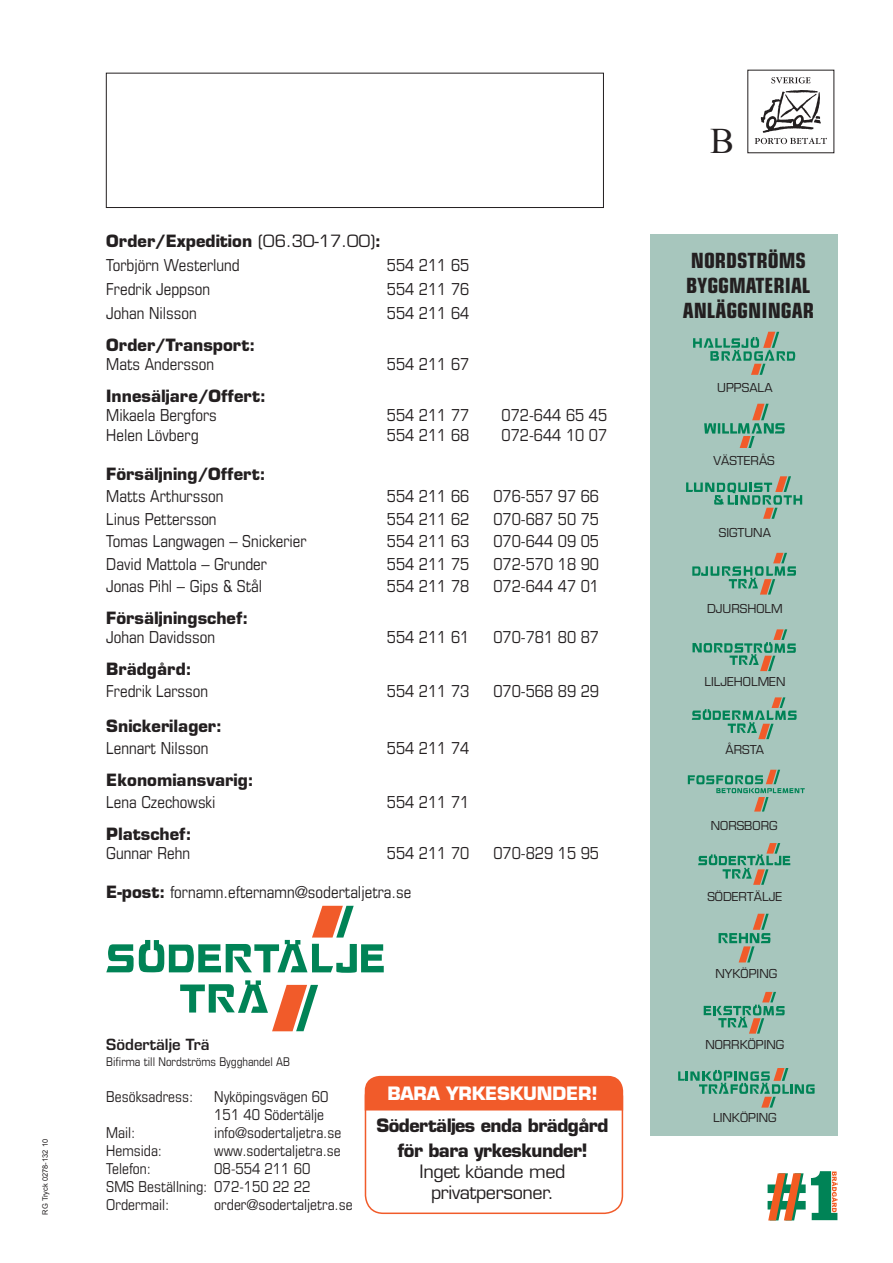
<style>
.page{position:relative;width:893px;height:1263px;background:#fff}
.page>*{position:absolute;margin:0;border:0;box-sizing:border-box;transform-origin:0 0}
.t1{font:36px "Times New Roman";color:#231f20}
.t2{font:700 condensed 21px/25.2px "Eurostile LT";color:#231f20;text-align:center}
.t3{font:700 18px/25.5px "Eurostile LT";letter-spacing:-.03em;color:#231f20;text-align:center}
.t4{font:18px/21px "Eurostile LT";letter-spacing:-.02em;color:#231f20;text-align:center}
.t5{font:700 18px "Eurostile LT";letter-spacing:-.01em;color:#fff}
.t6{font:condensed 16.5px/24px "Eurostile LT";color:#231f20}
.t7{font:700 16.5px "Eurostile LT";color:#231f20}
.t8{font:condensed 15px/18px "Eurostile LT";color:#231f20}
.t9{font:600 15px "Eurostile LT";color:#231f20}
.t10{font:12px "Eurostile LT";color:#231f20}
.t11{font:condensed 12px "Eurostile LT";color:#231f20}
.t12{font:7.5px "Arial";color:#231f20}
.s1{font-weight:700;font-stretch:normal}
.s2{font-stretch:normal}
</style>
<div class="page">
<svg style="left:180px;top:980px;width:138px;height:51px"></svg>
<svg style="left:106px;top:906px;width:278px;height:67px"></svg>
<div style="left:106px;top:73px;width:498px;height:135px;border:1px solid #231f20"></div>
<svg style="left:768px;top:1171px;width:70px;height:49px"></svg>
<svg style="left:771px;top:77px;width:39px;height:6px"></svg>
<svg style="left:755px;top:90px;width:72px;height:54px"></svg>
<div style="left:365px;top:1078px;width:258px;height:136px;border:2px solid #f15b2a;border-radius:18px"></div>
<div style="left:365px;top:1076px;width:258px;height:34px;background:#f15b2a"></div>
<div style="left:651px;top:234px;width:187px;height:901px;background:#a7c6bd"></div>
<svg style="left:678px;top:1068px;width:137px;height:39px"></svg>
<svg style="left:704px;top:992px;width:81px;height:42px"></svg>
<svg style="left:698px;top:843px;width:92px;height:42px"></svg>
<svg style="left:693px;top:332px;width:102px;height:43px"></svg>
<svg style="left:719px;top:914px;width:51px;height:48px"></svg>
<svg style="left:692px;top:697px;width:105px;height:42px"></svg>
<svg style="left:692px;top:629px;width:104px;height:42px"></svg>
<svg style="left:692px;top:553px;width:104px;height:42px"></svg>
<svg style="left:686px;top:476px;width:116px;height:43px"></svg>
<svg style="left:688px;top:770px;width:117px;height:41px"></svg>
<svg style="left:704px;top:404px;width:81px;height:43px"></svg>
<p class="t12" style="left:40px;top:1214px;width:77px;rotate:-90deg">RG Tryck 0278-132 10</p>
<p class="t6" style="left:106px;top:229px;width:276px"><span class="s1">Order/Expedition</span> <span class="s2">(06.30-17.00)</span><span class="s1">:<br></span>Torbjörn Westerlund</p>
<p class="t6" style="left:387px;top:253px;width:84px">554 211 65</p>
<p class="t6" style="left:106px;top:277px;width:105px">Fredrik Jeppson</p>
<p class="t6" style="left:387px;top:277px;width:84px">554 211 76</p>
<p class="t6" style="left:106px;top:301px;width:92px">Johan Nilsson</p>
<p class="t6" style="left:387px;top:301px;width:84px">554 211 64</p>
<p class="t7" style="left:106px;top:334px;width:151px">Order/Transport:</p>
<p class="t6" style="left:106px;top:352px;width:109px">Mats Andersson</p>
<p class="t6" style="left:387px;top:352px;width:84px">554 211 67</p>
<p class="t7" style="left:106px;top:385px;width:161px">Innesäljare/Offert:</p>
<p class="t6" style="left:106px;top:403px;width:112px">Mikaela Bergfors</p>
<p class="t6" style="left:387px;top:403px;width:84px">554 211 77</p>
<p class="t6" style="left:501px;top:403px;width:107px">072-644 65 45</p>
<p class="t6" style="left:106px;top:422px;width:94px">Helen Lövberg</p>
<p class="t6" style="left:387px;top:422px;width:84px">554 211 68</p>
<p class="t6" style="left:501px;top:422px;width:107px">072-644 10 07</p>
<p class="t7" style="left:106px;top:463px;width:161px">Försäljning/Offert:</p>
<p class="t6" style="left:106px;top:484px;width:119px">Matts Arthursson</p>
<p class="t6" style="left:387px;top:484px;width:84px">554 211 66</p>
<p class="t6" style="left:493px;top:484px;width:107px">076-557 97 66</p>
<p class="t6" style="left:106px;top:506px;width:112px">Linus Pettersson</p>
<p class="t6" style="left:387px;top:506px;width:84px">554 211 62</p>
<p class="t6" style="left:493px;top:506px;width:107px">070-687 50 75</p>
<p class="t6" style="left:106px;top:529px;width:202px">Tomas Langwagen – Snickerier</p>
<p class="t6" style="left:387px;top:529px;width:84px">554 211 63</p>
<p class="t6" style="left:493px;top:529px;width:107px">070-644 09 05</p>
<p class="t6" style="left:106px;top:551px;width:162px">David Mattola – Grunder</p>
<p class="t6" style="left:387px;top:551px;width:84px">554 211 75</p>
<p class="t6" style="left:493px;top:551px;width:107px">072-570 18 90</p>
<p class="t6" style="left:106px;top:574px;width:157px">Jonas Pihl – Gips &amp; Stål</p>
<p class="t6" style="left:387px;top:574px;width:84px">554 211 78</p>
<p class="t6" style="left:493px;top:574px;width:107px">072-644 47 01</p>
<p class="t7" style="left:106px;top:607px;width:144px">Försäljningschef:</p>
<p class="t6" style="left:106px;top:625px;width:110px">Johan Davidsson</p>
<p class="t6" style="left:387px;top:625px;width:84px">554 211 61</p>
<p class="t6" style="left:493px;top:625px;width:107px">070-781 80 87</p>
<p class="t7" style="left:106px;top:658px;width:87px">Brädgård:</p>
<p class="t6" style="left:106px;top:679px;width:103px">Fredrik Larsson</p>
<p class="t6" style="left:387px;top:679px;width:84px">554 211 73</p>
<p class="t6" style="left:493px;top:679px;width:107px">070-568 89 29</p>
<p class="t7" style="left:106px;top:715px;width:117px">Snickerilager:</p>
<p class="t6" style="left:106px;top:736px;width:104px">Lennart Nilsson</p>
<p class="t6" style="left:387px;top:736px;width:84px">554 211 74</p>
<p class="t7" style="left:106px;top:769px;width:149px">Ekonomiansvarig:</p>
<p class="t6" style="left:106px;top:790px;width:111px">Lena Czechowski</p>
<p class="t6" style="left:387px;top:790px;width:84px">554 211 71</p>
<p class="t7" style="left:106px;top:823px;width:87px">Platschef:</p>
<p class="t6" style="left:106px;top:841px;width:85px">Gunnar Rehn</p>
<p class="t6" style="left:387px;top:841px;width:84px">554 211 70</p>
<p class="t6" style="left:493px;top:841px;width:107px">070-829 15 95</p>
<p class="t6" style="left:106px;top:880px;width:307px"><span class="s1">E-post:</span> fornamn.efternamn@sodertaljetra.se</p>
<p class="t9" style="left:106px;top:1035px;width:105px">Södertälje Trä</p>
<p class="t11" style="left:106px;top:1054px;width:185px">Bifirma till Nordströms Bygghandel AB</p>
<p class="t8" style="left:106px;top:1087px;width:88px">Besöksadress:</p>
<p class="t8" style="left:214px;top:1087px;width:116px">Nyköpingsvägen 60<br>151 40 Södertälje</p>
<p class="t8" style="left:106px;top:1123px;width:31px">Mail:</p>
<p class="t8" style="left:214px;top:1123px;width:129px">info@sodertaljetra.se</p>
<p class="t8" style="left:106px;top:1141px;width:57px">Hemsida:</p>
<p class="t8" style="left:214px;top:1141px;width:128px">www.sodertaljetra.se</p>
<p class="t8" style="left:106px;top:1159px;width:46px">Telefon:</p>
<p class="t8" style="left:106px;top:1159px;width:206px;text-align:justify;text-indent:108px">08-554 211 60<br>SMS Beställning: 072-150 22 22<br>Ordermail:</p>
<p class="t8" style="left:214px;top:1195px;width:140px">order@sodertaljetra.se</p>
<p class="t5" style="left:387px;top:1082px;width:212px">BARA YRKESKUNDER!</p>
<p class="t3" style="left:376px;top:1112px;width:234px">Södertäljes enda brädgård för bara yrkeskunder!</p>
<p class="t4" style="left:420px;top:1161px;width:147px">Inget köande med privatpersoner.</p>
<h1 class="t1" style="left:710px;top:116px;width:26px">B</h1>
<p class="t2" style="left:683px;top:247px;width:133px">NORDSTRÖMS<br>BYGGMATERIAL<br>ANLÄGGNINGAR</p>
<p class="t10" style="left:717px;top:380px;width:57px">UPPSALA</p>
<p class="t10" style="left:713px;top:453px;width:63px">VÄSTERÅS</p>
<p class="t10" style="left:719px;top:525px;width:54px">SIGTUNA</p>
<p class="t10" style="left:707px;top:601px;width:77px">DJURSHOLM</p>
<p class="t10" style="left:704px;top:675px;width:83px">LILJEHOLMEN</p>
<p class="t10" style="left:725px;top:742px;width:40px">ÅRSTA</p>
<p class="t10" style="left:711px;top:818px;width:68px">NORSBORG</p>
<p class="t10" style="left:707px;top:889px;width:76px">SÖDERTÄLJE</p>
<p class="t10" style="left:715px;top:966px;width:63px">NYKÖPING</p>
<p class="t10" style="left:705px;top:1037px;width:80px">NORRKÖPING</p>
<p class="t10" style="left:713px;top:1110px;width:65px">LINKÖPING</p>
</div>
